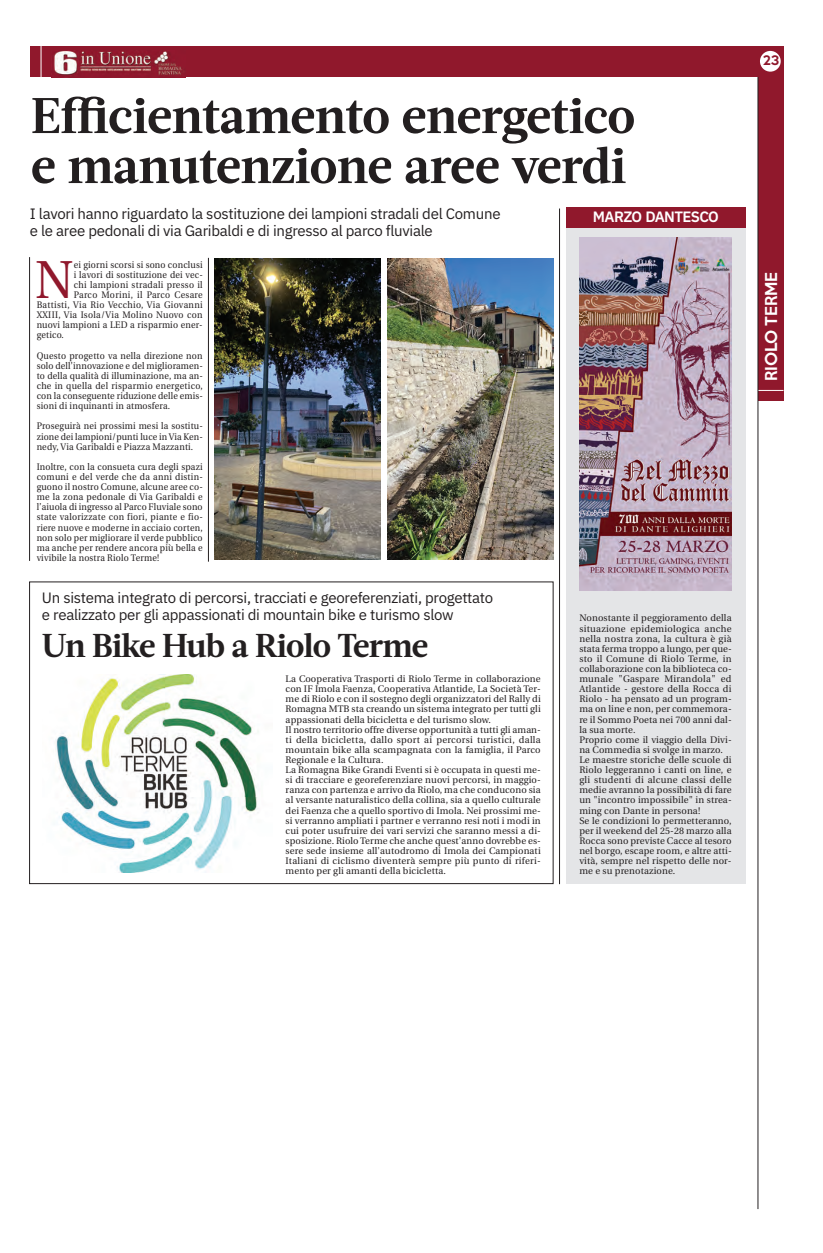
<style>
.page{position:relative;width:823px;height:1253px;background:#fff}
.page>*{position:absolute;margin:0;border:0;box-sizing:border-box;transform-origin:0 0}
.t1{font:53.3px "Utopia";color:#90182c;scale:.92 1}
.t2{font:700 50px/50px "Acta";letter-spacing:-.01em;color:#231f20}
.t3{font:700 33px "Acta";letter-spacing:-.03em;color:#231f20}
.t4{font:15px/17px "IBM Plex Sans";letter-spacing:-.02em;color:#231f20}
.t5{font:600 15px "IBM Plex Sans";letter-spacing:-.04em;color:#fff}
.t6{font:500 15px "Keep Calm";color:#fff}
.t7{font:500 12px "Keep Calm";color:#90182c}
.t8{font:9.5px/10.1px "Utopia";letter-spacing:.015em;color:#231f20}
.t9{font:9.5px/10.1px "Utopia";letter-spacing:.015em;color:#231f20;text-align:justify;scale:.92 1}
.t10{font:9.5px "Utopia";letter-spacing:.035em;color:#231f20;scale:.92 1}
</style>
<div class="page">
<div style="left:757px;top:47px;width:26px;height:354px;background:#90182c"></div>
<div style="left:30px;top:47px;width:753px;height:30px;background:#90182c"></div>
<div style="left:759px;top:51px;width:21px;height:21px;background:#fff;border-radius:50%"></div>
<svg style="left:758px;top:390px;width:25px;height:1px"></svg>
<hr style="left:757px;top:77px;width:1px;height:1132px;background:#231f20">
<img style="left:54px;top:50px;width:130px;height:25px">
<hr style="left:41px;top:45px;width:1px;height:37px;background:#fff">
<hr style="left:208px;top:258px;width:1px;height:304px;background:#231f20">
<div style="left:29px;top:582px;width:524px;height:302px;border:1px solid #231f20"></div>
<img style="left:55px;top:675px;width:204px;height:198px">
<hr style="left:29px;top:257px;width:1px;height:304px;background:#231f20">
<div style="left:566px;top:207px;width:179px;height:676px;background:#e4e5e7"></div>
<div style="left:566px;top:207px;width:179px;height:20px;background:#90182c"></div>
<hr style="left:559px;top:209px;width:1px;height:675px;background:#231f20">
<img style="left:215px;top:258px;width:165px;height:302px">
<img style="left:579px;top:238px;width:152px;height:353px">
<img style="left:387px;top:258px;width:165px;height:302px">
<h2 class="t2" style="left:31px;top:96px;width:605px">Efficientamento energetico e manutenzione aree verdi</h2>
<h3 class="t4" style="left:30px;top:204px;width:472px">I lavori hanno riguardato la sostituzione dei lampioni stradali del Comune e le aree pedonali di via Garibaldi e di ingresso al parco fluviale</h3>
<h3 class="t5" style="left:592px;top:205px;width:127px">MARZO DANTESCO</h3>
<h1 class="t1" style="left:35px;top:258px;width:43px">N</h1>
<p class="t9" style="left:74px;top:260px;width:141px">ei giorni scorsi si sono conclusi</p>
<p class="t9" style="left:74px;top:270px;width:142px">i lavori di sostituzione dei vec-</p>
<p class="t10" style="left:74px;top:281px;width:141px">chi lampioni stradali presso il</p>
<p class="t10" style="left:74px;top:291px;width:141px">Parco Morini, il Parco Cesare</p>
<p class="t10" style="left:37px;top:301px;width:182px">Battisti, Via Rio Vecchio, Via Giovanni</p>
<p class="t10" style="left:37px;top:311px;width:182px">XXIII, Via Isola/Via Molino Nuovo con</p>
<p class="t9" style="left:37px;top:321px;width:182px">nuovi lampioni a LED a risparmio ener-</p>
<p class="t9" style="left:37px;top:331px;width:31px">getico.</p>
<p class="t9" style="left:37px;top:351px;width:182px">Questo progetto va nella direzione non solo dell’innovazione e del miglioramen&shy;to della qualità di illuminazione, ma an&shy;che in quella del risparmio energetico, con la conseguente riduzione delle emis&shy;sioni di inquinanti in atmosfera.</p>
<p class="t9" style="left:37px;top:422px;width:182px">Proseguirà nei prossimi mesi la sostitu&shy;zione dei lampioni/punti luce in Via Ken&shy;nedy, Via Garibaldi e Piazza Mazzanti.</p>
<p class="t9" style="left:37px;top:462px;width:182px">Inoltre, con la consueta cura degli spazi comuni e del verde che da anni distin&shy;guono il nostro Comune, alcune aree co&shy;me la zona pedonale di Via Garibaldi e l’aiuola di ingresso al Parco Fluviale sono state valorizzate con fiori, piante e fio&shy;riere nuove e moderne in acciaio corten, non solo per migliorare il verde pubblico ma anche per rendere ancora più bella e vivibile la nostra Riolo Terme!</p>
<h3 class="t4" style="left:42px;top:588px;width:452px">Un sistema integrato di percorsi, tracciati e georeferenziati, progettato e realizzato per gli appassionati di mountain bike e turismo slow</h3>
<h3 class="t3" style="left:42px;top:634px;width:387px">Un Bike Hub a Riolo Terme</h3>
<p class="t8" style="left:285px;top:675px;width:256px">La Cooperativa Trasporti di Riolo Terme in collaborazione con IF Imola Faenza, Cooperativa Atlantide, La Società Ter&shy;me di Riolo e con il sostegno degli organizzatori del Rally di Romagna MTB sta creando un sistema integrato per tutti gli appassionati della bicicletta e del turismo slow.<br>Il nostro territorio offre diverse opportunità a tutti gli aman&shy;ti della bicicletta, dallo sport ai percorsi turistici, dalla mountain bike alla scampagnata con la famiglia, il Parco Regionale e la Cultura.<br>La Romagna Bike Grandi Eventi si è occupata in questi me&shy;si di tracciare e georeferenziare nuovi percorsi, in maggio&shy;ranza con partenza e arrivo da Riolo, ma che conducono sia al versante naturalistico della collina, sia a quello culturale dei Faenza che a quello sportivo di Imola. Nei prossimi me&shy;si verranno ampliati i partner e verranno resi noti i modi in cui poter usufruire dei vari servizi che saranno messi a di&shy;sposizione. Riolo Terme che anche quest'anno dovrebbe es&shy;sere sede insieme all'autodromo di Imola dei Campionati Italiani di ciclismo diventerà sempre più punto di riferi&shy;mento per gli amanti della bicicletta.</p>
<p class="t8" style="left:579px;top:614px;width:154px">Nonostante il peggioramento della situazione epidemiologica anche nella nostra zona, la cultura è già stata ferma troppo a lungo, per que&shy;sto il Comune di Riolo Terme, in collaborazione con la biblioteca co&shy;munale "Gaspare Mirandola" ed<br>Atlantide - gestore della Rocca di<br>Riolo - ha pensato ad un program&shy;ma on line e non, per commemora&shy;re il Sommo Poeta nei 700 anni dal&shy;la sua morte.<br>Proprio come il viaggio della Divi&shy;na Commedia si svolge in marzo.<br>Le maestre storiche delle scuole di<br>Riolo leggeranno i canti on line, e gli studenti di alcune classi delle medie avranno la possibilità di fare un "incontro impossibile" in strea&shy;ming con Dante in persona!<br>Se le condizioni lo permetteranno, per il weekend del 25-28 marzo alla<br>Rocca sono previste Cacce al tesoro nel borgo, escape room, e altre atti&shy;vità, sempre nel rispetto delle nor&shy;me e su prenotazione.</p>
<p class="t7" style="left:762px;top:50px;width:18px">23</p>
<h3 class="t6" style="left:757px;top:381px;width:111px;rotate:-90deg">RIOLO TERME</h3>
</div>
